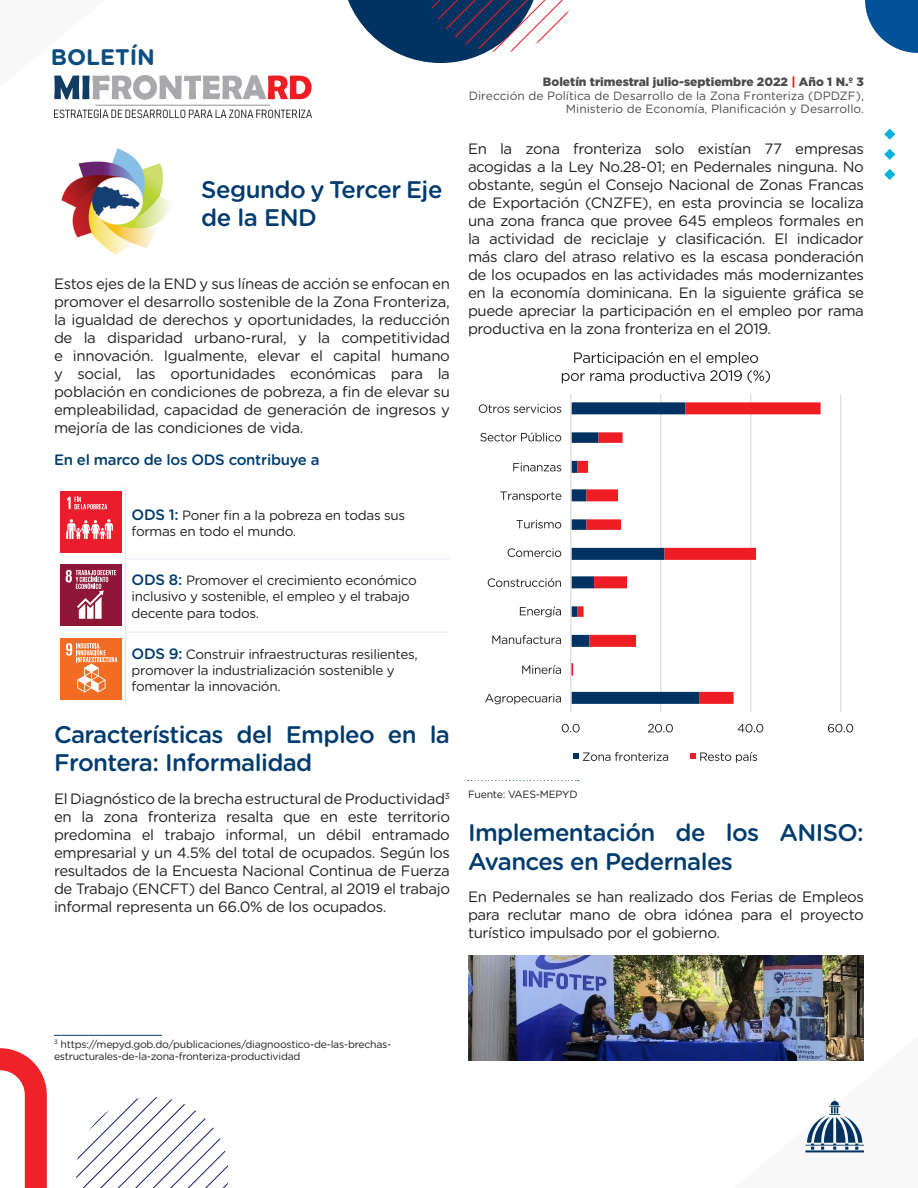
<style>
.page{position:relative;width:918px;height:1188px;background:#fff}
.page>*{position:absolute;margin:0;border:0;box-sizing:border-box;transform-origin:0 0}
.Body{font:500 24px/28.8px "Gotham Rounded";letter-spacing:-.025em;color:#003b6e}
.Títulos{font:500 24px/28.8px "Gotham Rounded";letter-spacing:-.02em;color:#003b6e}
.t1{font:700 22.5px "Gotham Rounded";color:#0a4e7f}
.Body-2{font:15px/18px "Gotham Rounded";letter-spacing:-.025em;color:#231f20;text-align:justify}
.Body-3{font:500 15px "Gotham Rounded";letter-spacing:-.02em;color:#003b6e}
.Body_Izq{font:13.5px/16.2px "Gotham Rounded";letter-spacing:-.025em;color:#231f20}
.t2{font:12px/13.5px "Gotham Rounded";color:#4b4c4d;text-align:right}
.t3{font:900 12px "Gotham";color:#4b4c4d}
.Footnote_text{font:10.5px/12.6px "Gotham Rounded";letter-spacing:-.025em;color:#231f20}
.Fuente_gráficos{font:10.5px "Gotham Rounded";letter-spacing:-.025em;color:#231f20}
.s1{font-weight:500;font-size:15px;color:#003b6e}
.s2{color:#ee1d23}
</style>
<div class="page">
<svg style="left:0;top:1048px;width:47px;height:140px"></svg>
<svg style="left:348px;top:0;width:222px;height:63px"></svg>
<svg style="left:76px;top:1097px;width:153px;height:91px"></svg>
<svg style="left:865px;top:0;width:53px;height:53px"></svg>
<svg style="left:884px;top:169px;width:11px;height:11px"></svg>
<svg style="left:884px;top:149px;width:11px;height:11px"></svg>
<svg style="left:884px;top:129px;width:11px;height:11px"></svg>
<svg style="left:732px;top:1060px;width:132px;height:93px"></svg>
<svg style="left:54px;top:75px;width:258px;height:44px"></svg>
<hr style="left:96px;top:105px;width:174px;height:1px;background:#a8a9ad">
<img style="left:61px;top:148px;width:110px;height:107px">
<hr style="left:125px;top:486px;width:1px;height:72px;background:#e0e5ef">
<hr style="left:125px;top:558px;width:324px;height:1px;background:#e0e5ef">
<hr style="left:125px;top:559px;width:1px;height:73px;background:#e0e5ef">
<hr style="left:125px;top:632px;width:324px;height:1px;background:#e0e5ef">
<hr style="left:125px;top:632px;width:1px;height:73px;background:#e0e5ef">
<div style="left:60px;top:492px;width:61px;height:61px;background:#eb1c2c"></div>
<svg style="left:66px;top:519px;width:47px;height:20px"></svg>
<svg style="left:67px;top:497px;width:40px;height:12px"></svg>
<div style="left:60px;top:565px;width:61px;height:61px;background:#8e1737"></div>
<svg style="left:66px;top:570px;width:50px;height:49px"></svg>
<div style="left:60px;top:638px;width:61px;height:61px;background:#f36c24"></div>
<svg style="left:66px;top:643px;width:51px;height:49px"></svg>
<hr style="left:54px;top:1035px;width:108px;height:1px;background:#003b6e">
<svg style="left:468px;top:780px;width:111px;height:1px"></svg>
<svg style="left:562px;top:352px;width:208px;height:31px"></svg>
<hr style="left:840px;top:394px;width:1px;height:318px;background:#d1d2d4">
<hr style="left:750px;top:394px;width:1px;height:318px;background:#d1d2d4">
<hr style="left:660px;top:394px;width:1px;height:318px;background:#d1d2d4">
<svg style="left:572px;top:402px;width:249px;height:302px"></svg>
<hr style="left:570px;top:394px;width:1px;height:318px;background:#d1d2d4">
<svg style="left:562px;top:724px;width:18px;height:9px"></svg>
<svg style="left:648px;top:724px;width:25px;height:9px"></svg>
<svg style="left:738px;top:724px;width:25px;height:9px"></svg>
<svg style="left:828px;top:724px;width:25px;height:9px"></svg>
<svg style="left:485px;top:694px;width:76px;height:10px"></svg>
<svg style="left:522px;top:665px;width:39px;height:9px"></svg>
<svg style="left:492px;top:635px;width:69px;height:9px"></svg>
<svg style="left:520px;top:607px;width:41px;height:10px"></svg>
<svg style="left:488px;top:578px;width:73px;height:9px"></svg>
<svg style="left:508px;top:548px;width:53px;height:9px"></svg>
<svg style="left:516px;top:520px;width:45px;height:9px"></svg>
<svg style="left:500px;top:491px;width:61px;height:11px"></svg>
<svg style="left:513px;top:463px;width:48px;height:8px"></svg>
<svg style="left:480px;top:433px;width:81px;height:9px"></svg>
<svg style="left:479px;top:404px;width:82px;height:9px"></svg>
<svg style="left:573px;top:752px;width:95px;height:9px"></svg>
<svg style="left:690px;top:752px;width:67px;height:11px"></svg>
<img style="left:468px;top:955px;width:396px;height:105px">
<h2 class="t1" style="left:51px;top:41px;width:106px">BOLETÍN</h2>
<p class="Títulos" style="left:201px;top:174px;width:243px">Segundo y Tercer Eje de la END</p>
<p class="Body-2" style="left:54px;top:274px;width:398px">Estos ejes de la END y sus líneas de acción se enfocan en promover el desarrollo sostenible de la Zona Fronteriza, la igualdad de derechos y oportunidades, la reducción de la disparidad urbano-rural, y la competitividad e innovación. Igualmente, elevar el capital humano y social, las oportunidades económicas para la población en condiciones de pobreza, a fin de elevar su empleabilidad, capacidad de generación de ingresos y mejoría de las condiciones de vida.</p>
<p class="Body-3" style="left:54px;top:449px;width:267px">En el marco de los ODS contribuye a</p>
<p class="Body_Izq" style="left:132px;top:507px;width:275px"><span class="s1">ODS 1:</span> Poner fin a la pobreza en todas sus formas en todo el mundo.</p>
<p class="Body_Izq" style="left:132px;top:572px;width:287px"><span class="s1">ODS 8:</span> Promover el crecimiento económico inclusivo y sostenible, el empleo y el trabajo decente para todos.</p>
<p class="Body_Izq" style="left:132px;top:645px;width:288px"><span class="s1">ODS 9:</span> Construir infraestructuras resilientes, promover la industrialización sostenible y fomentar la innovación.</p>
<p class="Body" style="left:54px;top:719px;width:398px">Características del Empleo en la<br>Frontera: Informalidad</p>
<p class="Body-2" style="left:54px;top:789px;width:398px">El Diagnóstico de la brecha estructural de Productividad<sup>3 </sup>en la zona fronteriza resalta que en este territorio predomina el trabajo informal, un débil entramado empresarial y un 4.5% del total de ocupados. Según los resultados de la Encuesta Nacional Continua de Fuerza de Trabajo (ENCFT) del Banco Central, al 2019 el trabajo informal representa un 66.0% de los ocupados.</p>
<p class="t3" style="left:543px;top:75px;width:323px">Boletín trimestral julio-septiembre 2022 <span class="s2">|</span> Año 1 N.º 3</p>
<p class="t2" style="left:469px;top:88px;width:397px">Dirección de Política de Desarrollo de la Zona Fronteriza (DPDZF),<br>Ministerio de Economía, Planificación y Desarrollo.</p>
<p class="Body-2" style="left:468px;top:140px;width:398px">En la zona fronteriza solo existían 77 empresas acogidas a la Ley No.28-01; en Pedernales ninguna. No obstante, según el Consejo Nacional de Zonas Francas de Exportación (CNZFE), en esta provincia se localiza una zona franca que provee 645 empleos formales en la actividad de reciclaje y clasificación. El indicador más claro del atraso relativo es la escasa ponderación de los ocupados en las actividades más modernizantes en la economía dominicana. En la siguiente gráfica se puede apreciar la participación en el empleo por rama productiva en la zona fronteriza en el 2019.</p>
<p class="Fuente_gráficos" style="left:468px;top:787px;width:111px">Fuente: VAES-MEPYD</p>
<p class="Body" style="left:468px;top:817px;width:398px">Implementación de los ANISO:<br>Avances en Pedernales</p>
<p class="Body-2" style="left:468px;top:887px;width:398px">En Pedernales se han realizado dos Ferias de Empleos para reclutar mano de obra idónea para el proyecto turístico impulsado por el gobierno.</p>
<p class="Footnote_text" style="left:54px;top:1037px;width:339px"><sup>3</sup> https://mepyd.gob.do/publicaciones/diagnoostico-de-las-brechas&shy;estructurales-de-la-zona-fronteriza-productividad</p>
</div>
